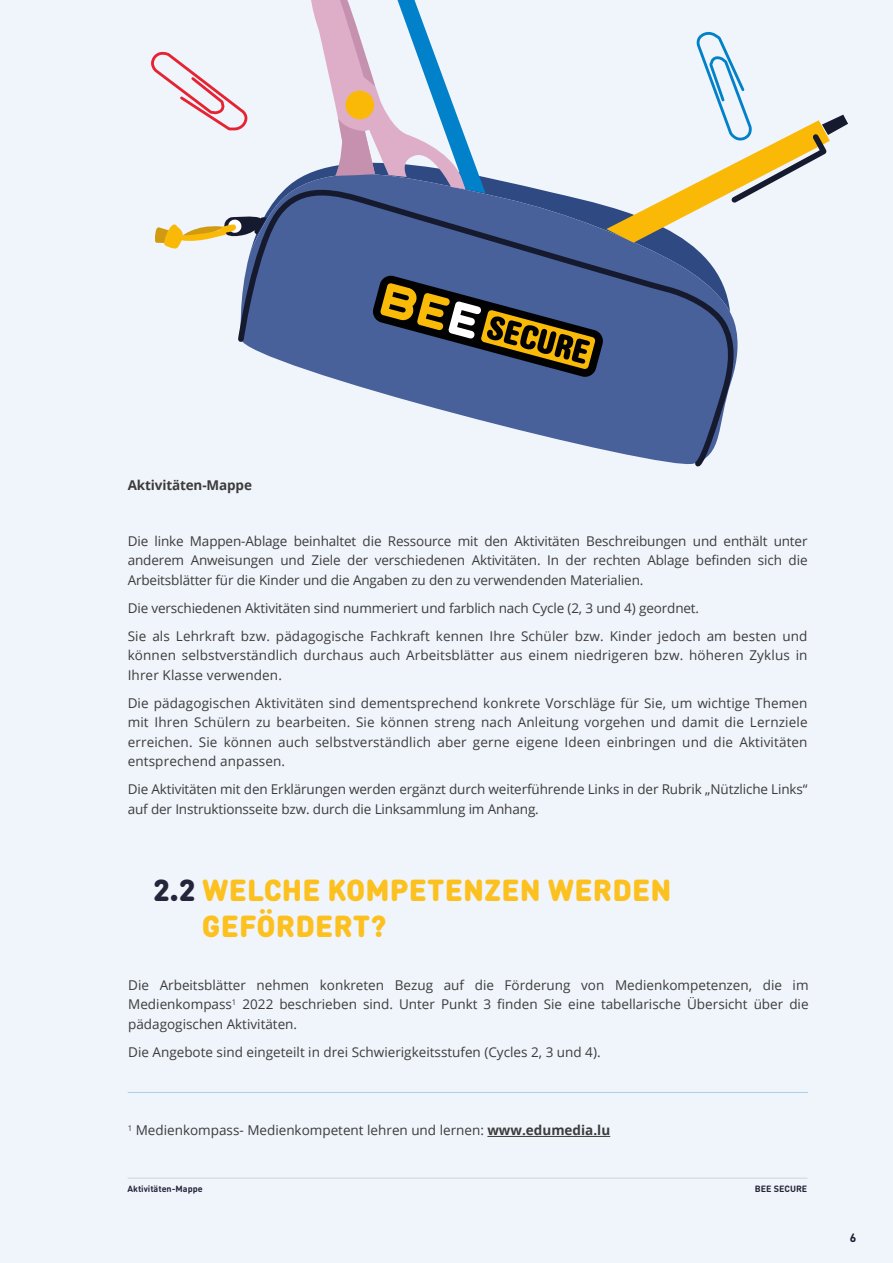
<style>
.page{position:relative;width:893px;height:1263px;background:#f0f4fb}
.page>*{position:absolute;margin:0;border:0;box-sizing:border-box;transform-origin:0 0}
.t1{font:900 30px "DIN Round Pro";letter-spacing:.005em;color:#fcc11f}
.note_bas_de_page{font:13.5px/19.5px "Open Sans";letter-spacing:-.01em;color:#3c3c3b;text-align:justify}
.t2{font:700 13.5px "Open Sans";letter-spacing:-.01em;color:#3c3c3b}
.t3{font:700 12px "DIN Round Pro";color:#161a2d}
.t4{font:700 9px "DIN Round Pro";color:#24253a}
.s1{color:#24253a}
.s2{font-weight:700}
</style>
<div class="page">
<hr style="left:128px;top:1178px;width:679px;height:1px;background:#161a2d">
<svg style="left:238px;top:176px;width:500px;height:291px"></svg>
<svg style="left:155px;top:215px;width:112px;height:35px"></svg>
<svg style="left:606px;top:31px;width:242px;height:212px"></svg>
<svg style="left:151px;top:51px;width:97px;height:80px"></svg>
<svg style="left:302px;top:0;width:183px;height:193px"></svg>
<svg style="left:372px;top:274px;width:232px;height:104px;background:#52575c"></svg>
<hr style="left:128px;top:1092px;width:680px;height:1px;background:#63a7da">
<hr style="left:487px;top:1136px;width:123px;height:1px;background:#3c3c3b">
<p class="t2" style="left:128px;top:475px;width:126px">Aktivitäten-Mappe</p>
<p class="note_bas_de_page" style="left:128px;top:531px;width:681px">Die linke Mappen-Ablage beinhaltet die Ressource mit den Aktivitäten Beschreibungen und enthält unter anderem Anweisungen und Ziele der verschiedenen Aktivitäten. In der rechten Ablage befinden sich die Arbeitsblätter für die Kinder und die Angaben zu den zu verwendenden Materialien.</p>
<p class="note_bas_de_page" style="left:128px;top:598px;width:573px">Die verschiedenen Aktivitäten sind nummeriert und farblich nach Cycle (2, 3 und 4) geordnet.</p>
<p class="note_bas_de_page" style="left:128px;top:626px;width:681px">Sie als Lehrkraft bzw. pädagogische Fachkraft kennen Ihre Schüler bzw. Kinder jedoch am besten und können selbstverständlich durchaus auch Arbeitsblätter aus einem niedrigeren bzw. höheren Zyklus in Ihrer Klasse verwenden.</p>
<p class="note_bas_de_page" style="left:128px;top:693px;width:681px">Die pädagogischen Aktivitäten sind dementsprechend konkrete Vorschläge für Sie, um wichtige Themen mit Ihren Schülern zu bearbeiten. Sie können streng nach Anleitung vorgehen und damit die Lernziele erreichen. Sie können auch selbstverständlich aber gerne eigene Ideen einbringen und die Aktivitäten entsprechend anpassen.</p>
<p class="note_bas_de_page" style="left:128px;top:779px;width:681px">Die Aktivitäten mit den Erklärungen werden ergänzt durch weiterführende Links in der Rubrik „Nützliche Links“ auf der Instruktionsseite bzw. durch die Linksammlung im Anhang.</p>
<h2 class="t1" style="left:153px;top:867px;width:520px"><span class="s1">2.2</span> WELCHE KOMPETENZEN WERDEN</h2>
<h2 class="t1" style="left:202px;top:903px;width:186px">GEFÖRDERT?</h2>
<p class="note_bas_de_page" style="left:128px;top:974px;width:682px">Die Arbeitsblätter nehmen konkreten Bezug auf die Förderung von Medienkompetenzen, die im Medienkompass<sup>1</sup> 2022 beschrieben sind. Unter Punkt 3 finden Sie eine tabellarische Übersicht über die pädagogischen Aktivitäten.</p>
<p class="note_bas_de_page" style="left:128px;top:1041px;width:474px">Die Angebote sind eingeteilt in drei Schwierigkeitsstufen (Cycles 2, 3 und 4).</p>
<p class="note_bas_de_page" style="left:128px;top:1120px;width:484px"><sup>1</sup> Medienkompass- Medienkompetent lehren und lernen: <span class="s2">www.edumedia.lu</span></p>
<p class="t4" style="left:128px;top:1182px;width:77px">Aktivitäten-Mappe</p>
<p class="t4" style="left:755px;top:1182px;width:54px">BEE SECURE</p>
<p class="t3" style="left:850px;top:1229px;width:8px">6</p>
</div>
